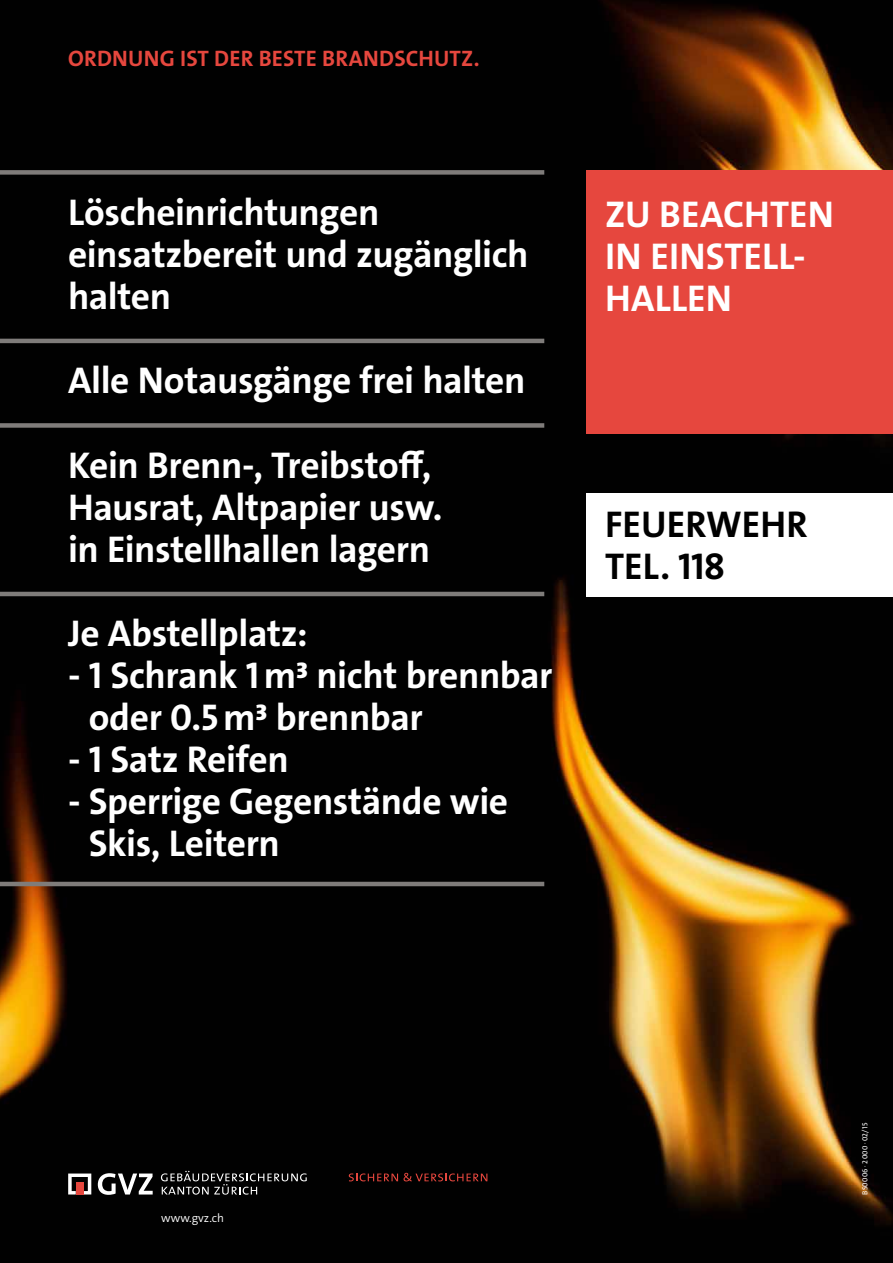
<style>
.page{position:relative;width:893px;height:1263px;background:#fff}
.page>*{position:absolute;margin:0;border:0;box-sizing:border-box;transform-origin:0 0}
.t1{font:37.5px/42px "The Sans LP7 Bld";letter-spacing:-.01em;color:#fff}
.t2{font:37.5px/42px "The Sans LP7 Bld";color:#000}
.t3{font:22.5px "The Sans LP7 Bld";letter-spacing:.01em;color:#e6473e}
.t4{font:12px "The Sans LP4 Se Lig";color:#fff}
.t5{font:7.5px "The Sans LP5 Plain";letter-spacing:.02em;color:#fff}
</style>
<div class="page">
<img style="left:0;top:0;width:893px;height:1263px">
<div style="left:587px;top:493px;width:306px;height:104px;background:#fff"></div>
<div style="left:587px;top:170px;width:306px;height:264px;background:#e6473e"></div>
<svg style="left:349px;top:1173px;width:138px;height:8px"></svg>
<svg style="left:68px;top:1173px;width:23px;height:21px"></svg>
<div style="left:76px;top:1182px;width:8px;height:12px;background:#e6473e"></div>
<svg style="left:161px;top:1171px;width:146px;height:23px;background:#2e2e2e"></svg>
<svg style="left:98px;top:1173px;width:55px;height:22px"></svg>
<div style="left:0;top:170px;width:544px;height:5px;background:#7f7c7a"></div>
<hr style="left:0;top:339px;width:544px;height:4px;background:#7f7c7a">
<div style="left:0;top:423px;width:544px;height:5px;background:#7f7c7a"></div>
<hr style="left:0;top:592px;width:544px;height:4px;background:#7f7c7a">
<hr style="left:0;top:882px;width:544px;height:4px;background:#7f7c7a">
<p class="t3" style="left:68px;top:44px;width:413px">ORDNUNG IST DER BESTE BRANDSCHUTZ.</p>
<p class="t1" style="left:68px;top:191px;width:462px">Löscheinrichtungen einsatzbereit und zugänglich halten</p>
<p class="t1" style="left:68px;top:360px;width:459px">Alle Notausgänge frei halten</p>
<p class="t1" style="left:68px;top:444px;width:376px">Kein Brenn-, Treibstoff,<br>Hausrat, Altpapier usw. in Einstellhallen lagern</p>
<p class="t1" style="left:68px;top:613px;width:241px">Je Abstellplatz:</p>
<p class="t1" style="left:89px;top:655px;width:465px;text-indent:-21px">- 1 Schrank 1m³ nicht brennbar oder 0.5m³ brennbar</p>
<p class="t1" style="left:68px;top:739px;width:222px">- 1 Satz Reifen</p>
<p class="t1" style="left:89px;top:781px;width:421px;text-indent:-21px">- Sperrige Gegenstände wie<br>Skis, Leitern</p>
<p class="t1" style="left:605px;top:194px;width:230px">ZU BEACHTEN<br>IN EINSTELL-<br>HALLEN</p>
<p class="t2" style="left:605px;top:503px;width:204px">FEUERWEHR<br>TEL. 118</p>
<p class="t4" style="left:161px;top:1210px;width:64px">www.gvz.ch</p>
<p class="t5" style="left:860px;top:1195px;width:73px;rotate:-90deg">BS0006 . 2000 . 02/15</p>
</div>
